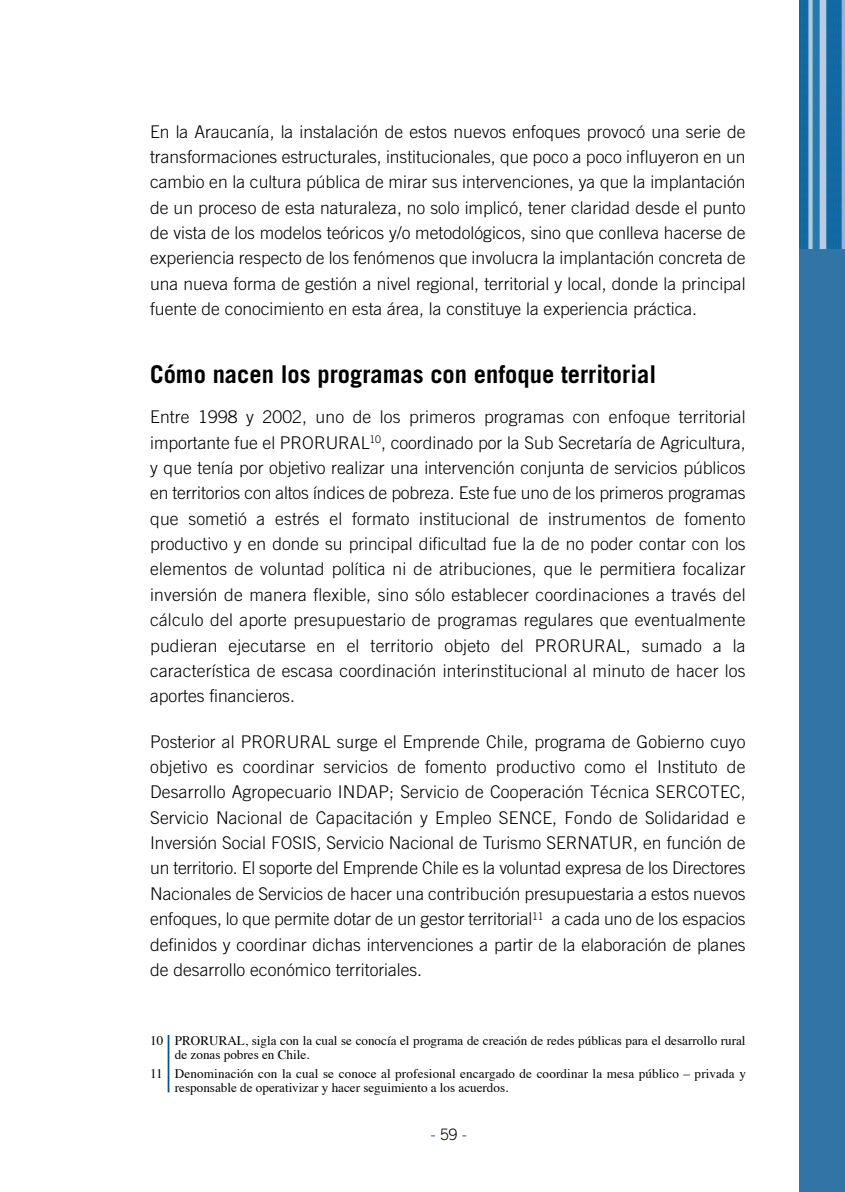
<style>
.page{position:relative;width:845px;height:1192px;background:#fff}
.page>*{position:absolute;margin:0;border:0;box-sizing:border-box;transform-origin:0 0}
.t1{font:700 24.5px "Trade Gothic";color:#000}
.t2{font:300 17.5px/25.4px "Trade Gothic";color:#000;text-align:justify}
.t3{font:300 15.75px "Trade Gothic";color:#004182}
.t4{font:13.12px/14px "Times";color:#000}
.s1{color:#000}
</style>
<div class="page">
<div style="left:799px;top:1px;width:46px;height:1190px;background:#3374a7"></div>
<img style="left:799px;top:1px;width:46px;height:248px">
<hr style="left:168px;top:1035px;width:1px;height:57px;background:#005291">
<p class="t2" style="left:150px;top:118px;width:597px">En la Araucanía, la instalación de estos nuevos enfoques provocó una serie de transformaciones estructurales, institucionales, que poco a poco influyeron en un cambio en la cultura pública de mirar sus intervenciones, ya que la implantación de un proceso de esta naturaleza, no solo implicó, tener claridad desde el punto de vista de los modelos teóricos y/o metodológicos, sino que conlleva hacerse de experiencia respecto de los fenómenos que involucra la implantación concreta de una nueva forma de gestión a nivel regional, territorial y local, donde la principal fuente de conocimiento en esta área, la constituye la experiencia práctica.</p>
<h1 class="t1" style="left:150px;top:359px;width:507px">Cómo nacen los programas con enfoque territorial</h1>
<p class="t2" style="left:150px;top:404px;width:597px">Entre 1998 y 2002, uno de los primeros programas con enfoque territorial importante fue el PRORURAL<sup>10</sup>, coordinado por la Sub Secretaría de Agricultura, y que tenía por objetivo realizar una intervención conjunta de servicios públicos en territorios con altos índices de pobreza. Este fue uno de los primeros programas que sometió a estrés el formato institucional de instrumentos de fomento productivo y en donde su principal dificultad fue la de no poder contar con los elementos de voluntad política ni de atribuciones, que le permitiera focalizar inversión de manera flexible, sino sólo establecer coordinaciones a través del cálculo del aporte presupuestario de programas regulares que eventualmente pudieran ejecutarse en el territorio objeto del PRORURAL, sumado a la característica de escasa coordinación interinstitucional al minuto de hacer los aportes financieros.</p>
<p class="t2" style="left:150px;top:728px;width:597px">Posterior al PRORURAL surge el Emprende Chile, programa de Gobierno cuyo objetivo es coordinar servicios de fomento productivo como el Instituto de Desarrollo Agropecuario INDAP; Servicio de Cooperación Técnica SERCOTEC, Servicio Nacional de Capacitación y Empleo SENCE, Fondo de Solidaridad e Inversión Social FOSIS, Servicio Nacional de Turismo SERNATUR, en función de un territorio. El soporte del Emprende Chile es la voluntad expresa de los Directores Nacionales de Servicios de hacer una contribución presupuestaria a estos nuevos enfoques, lo que permite dotar de un gestor territorial<sup>11</sup> a cada uno de los espacios definidos y coordinar dichas intervenciones a partir de la elaboración de planes de desarrollo económico territoriales.</p>
<p class="t4" style="left:175px;top:1034px;width:572px;text-indent:-25px">10 PRORURAL, sigla con la cual se conocía el programa de creación de redes públicas para el desarrollo rural de zonas pobres en Chile.</p>
<p class="t4" style="left:175px;top:1067px;width:572px;text-indent:-25px">11 Denominación con la cual se conoce al profesional encargado de coordinar la mesa público – privada y responsable de operativizar y hacer seguimiento a los acuerdos.</p>
<p class="t3" style="left:430px;top:1125px;width:38px">- <span class="s1">59</span> -</p>
</div>
